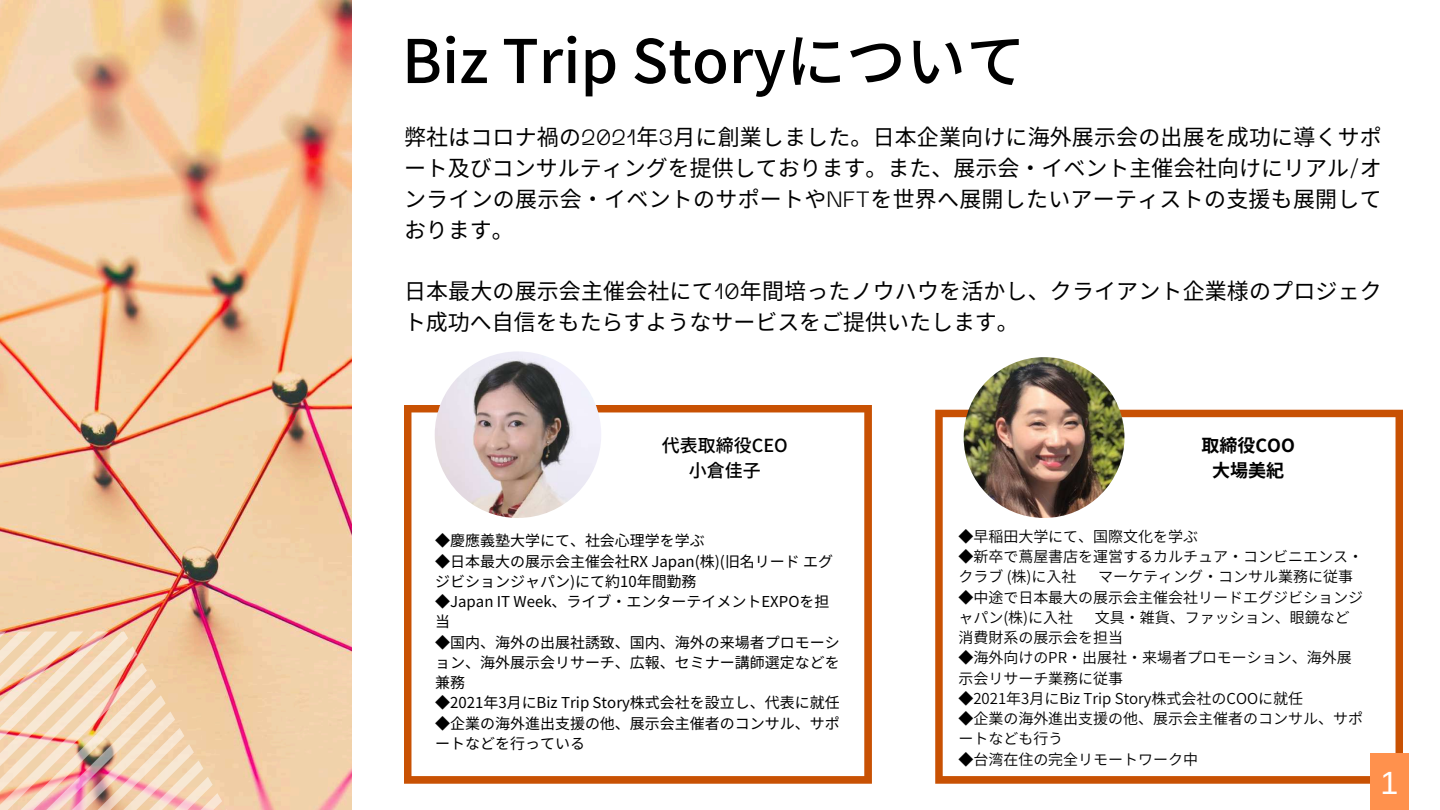
<style>
.page{position:relative;width:1440px;height:810px;background:#fff}
.page>*{position:absolute;margin:0;border:0;box-sizing:border-box;transform-origin:0 0}
.t1{font:500 60px "Noto Sans JP";color:#000}
.t2{font:32.2px "Arimo";color:#fff}
.t3{font:22px/30.8px "Noto Sans CJ Ksc";letter-spacing:.01em;color:#000;text-align:justify}
.t4{font:500 18px/24.8px "Noto Sans JP";color:#000;text-align:center}
.t5{font:700 18px/24.8px "Noto Sans JP";color:#000;text-align:center}
.t6{font:600 15px/20.2px "Noto Sans JP";color:#000}
.t7{font:15px/20.2px "Noto Sans JP";color:#000}
.s1{font-family:"PP Neue Machina";font-weight:300}
</style>
<div class="page">
<svg style="left:404px;top:405px;width:468px;height:379px"></svg>
<img style="left:435px;top:351px;width:166px;height:167px;border-radius:50%">
<img style="left:0;top:0;width:351px;height:810px">
<svg style="left:935px;top:410px;width:468px;height:374px"></svg>
<img style="left:964px;top:357px;width:160px;height:161px;border-radius:50%">
<img style="left:0;top:632px;width:248px;height:178px">
<div style="left:1370px;top:753px;width:39px;height:57px;background:#ff914d"></div>
<h1 class="t1" style="left:402px;top:13px;width:626px">Biz Trip Storyについて</h1>
<h3 class="t3" style="left:404px;top:121px;width:979px">弊社はコロナ禍の<span class="s1">2021</span>年<span class="s1">3</span>月に創業しました。日本企業向けに海外展示会の出展を成功に導くサポート及びコンサルティングを提供しております。また、展示会・イベント主催会社向けにリアル<span class="s1">/</span>オンラインの展示会・イベントのサポートや<span class="s1">NFT</span>を世界へ展開したいアーティストの支援も展開しております。</h3>
<h3 class="t3" style="left:404px;top:275px;width:979px">日本最大の展示会主催会社にて<span class="s1">10</span>年間培ったノウハウを活かし、クライアント企業様のプロジェクト成功へ自信をもたらすようなサービスをご提供いたします。</h3>
<p class="t4" style="left:662px;top:432px;width:127px">代表取締役CEO小倉佳子</p>
<p class="t7" style="left:435px;top:530px;width:271px">◆慶應義塾大学にて、社会心理学を学ぶ</p>
<p class="t7" style="left:435px;top:550px;width:400px">◆日本最大の展示会主催会社RX Japan(株)(旧名リードエグジビションジャパン)にて約10年間勤務</p>
<p class="t7" style="left:435px;top:591px;width:396px">◆Japan IT Week、ライブ・エンターテイメントEXPOを担当</p>
<p class="t7" style="left:435px;top:631px;width:406px;text-align:justify">◆国内、海外の出展社誘致、国内、海外の来場者プロモーション、海外展示会リサーチ、広報、セミナー講師選定などを兼務</p>
<p class="t7" style="left:435px;top:692px;width:406px">◆2021年3月にBiz Trip Story株式会社を設立し、代表に就任</p>
<p class="t7" style="left:435px;top:712px;width:406px">◆企業の海外進出支援の他、展示会主催者のコンサル、サポートなどを行っている</p>
<p class="t5" style="left:1201px;top:432px;width:95px">取締役COO大場美紀</p>
<p class="t6" style="left:958px;top:525px;width:241px">◆早稲田大学にて、国際文化を学ぶ</p>
<p class="t6" style="left:958px;top:546px;width:406px">◆新卒で蔦屋書店を運営するカルチュア・コンビニエンス・クラブ (株)に入社</p>
<p class="t6" style="left:1098px;top:566px;width:256px">マーケティング・コンサル業務に従事</p>
<p class="t6" style="left:958px;top:586px;width:406px">◆中途で日本最大の展示会主催会社リードエグジビションジャパン(株)に入社</p>
<p class="t6" style="left:958px;top:606px;width:393px;text-indent:137px">文具・雑貨、ファッション、眼鏡など消費財系の展示会を担当</p>
<p class="t6" style="left:958px;top:647px;width:395px">◆海外向けのPR・出展社・来場者プロモーション、海外展示会リサーチ業務に従事</p>
<p class="t6" style="left:958px;top:687px;width:346px">◆2021年3月にBiz Trip Story株式会社のCOOに就任</p>
<p class="t6" style="left:958px;top:708px;width:406px">◆企業の海外進出支援の他、展示会主催者のコンサル、サポートなども行う</p>
<p class="t6" style="left:958px;top:748px;width:241px">◆台湾在住の完全リモートワーク中</p>
<h2 class="t2" style="left:1381px;top:765px;width:19px">1</h2>
</div>
